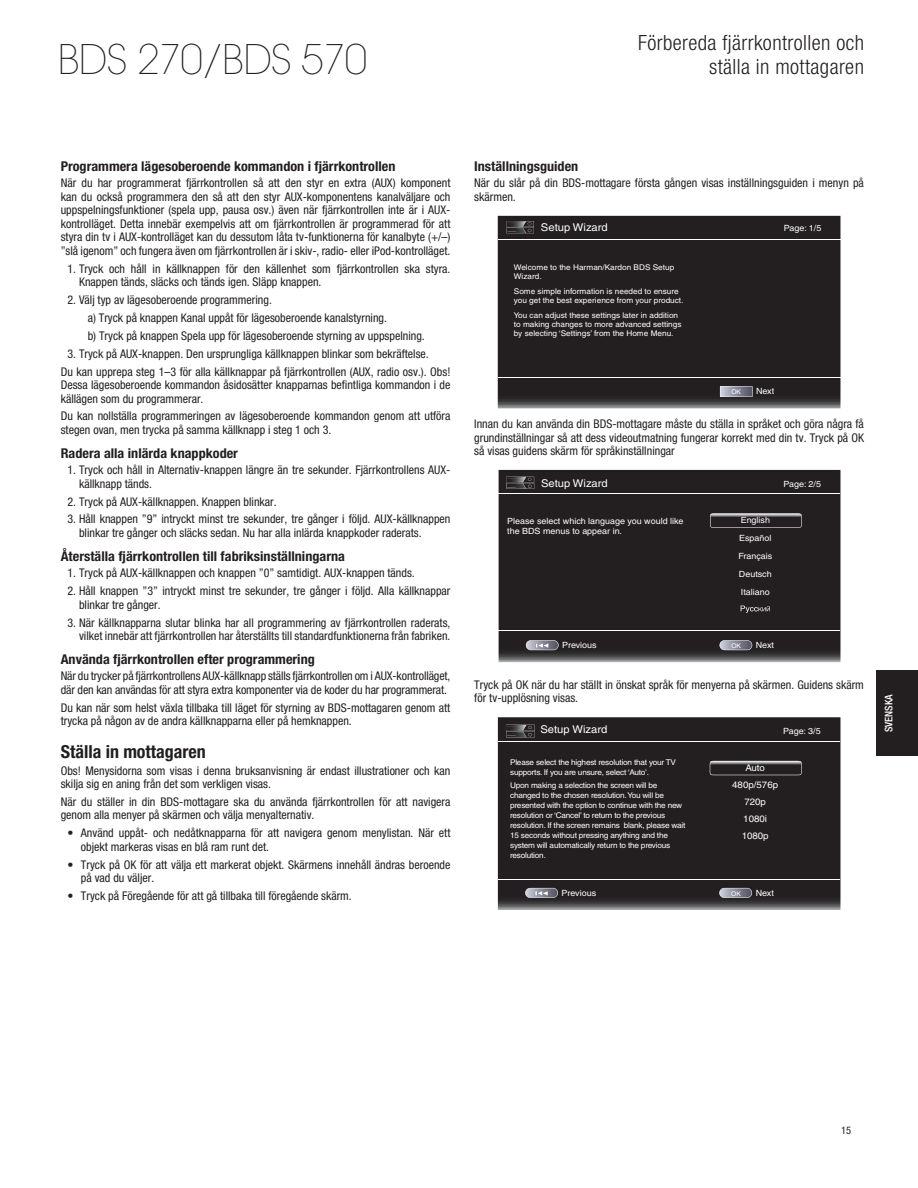
<style>
.page{position:relative;width:918px;height:1188px;background:#fff}
.page>*{position:absolute;margin:0;border:0;box-sizing:border-box;transform-origin:0 0}
.t1{font:200 40.5px "Avant Garde";letter-spacing:-.02em;color:#231f20}
.t2{font:300 condensed 21px "Helvetica Neue";letter-spacing:.02em;color:#231f20}
.t3{font:700 condensed 18px "Helvetica Neue";color:#231f20}
.t4{font:700 condensed 13.5px "Helvetica Neue";color:#231f20;scale:1.05 1}
.t5{font:condensed 12px/13.5px "Helvetica Neue";color:#231f20}
.t6{font:10.65px "Helvetica";color:#fff;scale:1.05 1}
.t7{font:500 condensed 10.5px "Helvetica Neue";color:#fff}
.t8{font:condensed 10.5px "Helvetica Neue";color:#231f20}
.t9{font:9.3px/17.1px "Helvetica";color:#fff;text-align:center;scale:1.05 1}
.t10{font:8.55px/17.7px "Helvetica";color:#fff;scale:1.05 1}
.t11{font:7.8px/9.9px "Helvetica";letter-spacing:-.025em;color:#fff;scale:1.05 1}
.t12{font:7.8px/8.6px "Helvetica";color:#fff;scale:1.05 1}
.t13{font:6.45px "Helvetica";color:#fff;scale:1.05 1}
</style>
<div class="page">
<div style="left:876px;top:671px;width:42px;height:85px;background:#231f20"></div>
<div style="left:498px;top:216px;width:342px;height:193px;background:#231f20"></div>
<hr style="left:498px;top:239px;width:342px;height:1px;background:#fff">
<hr style="left:498px;top:377px;width:342px;height:1px;background:#fff">
<svg style="left:507px;top:221px;width:27px;height:12px"></svg>
<svg style="left:720px;top:387px;width:33px;height:9px"></svg>
<div style="left:499px;top:470px;width:341px;height:192px;background:#231f20"></div>
<hr style="left:498px;top:493px;width:342px;height:1px;background:#fff">
<hr style="left:498px;top:631px;width:342px;height:1px;background:#fff">
<svg style="left:720px;top:640px;width:32px;height:10px"></svg>
<svg style="left:506px;top:477px;width:28px;height:12px"></svg>
<svg style="left:710px;top:513px;width:92px;height:15px"></svg>
<svg style="left:741px;top:606px;width:29px;height:7px"></svg>
<svg style="left:526px;top:640px;width:33px;height:10px"></svg>
<div style="left:498px;top:717px;width:342px;height:193px;background:#231f20"></div>
<hr style="left:498px;top:741px;width:342px;height:1px;background:#fff">
<hr style="left:498px;top:879px;width:342px;height:1px;background:#fff">
<svg style="left:719px;top:888px;width:33px;height:10px"></svg>
<svg style="left:506px;top:725px;width:29px;height:12px"></svg>
<svg style="left:710px;top:761px;width:92px;height:14px"></svg>
<svg style="left:525px;top:888px;width:33px;height:10px"></svg>
<h1 class="t1" style="left:58px;top:35px;width:311px">BDS 270/BDS 570</h1>
<h2 class="t2" style="left:638px;top:30px;width:227px">Förbereda fjärrkontrollen och</h2>
<h2 class="t2" style="left:709px;top:54px;width:156px">ställa in mottagaren</h2>
<p class="t4" style="left:61px;top:158px;width:320px">Programmera lägesoberoende kommandon i fjärrkontrollen</p>
<p class="t5" style="left:61px;top:176px;width:391px;text-align:justify">När du har programmerat fjärrkontrollen så att den styr en extra (AUX) komponent kan du också programmera den så att den styr AUX-komponentens kanalväljare och uppspelningsfunktioner (spela upp, pausa osv.) även när fjärrkontrollen inte är i AUX&shy;kontrolläget. Detta innebär exempelvis att om fjärrkontrollen är programmerad för att styra din tv i AUX-kontrolläget kan du dessutom låta tv-funktionerna för kanalbyte (+/–) ”slå igenom” och fungera även om fjärrkontrollen är i skiv-, radio- eller iPod-kontrolläget.</p>
<p class="t5" style="left:79px;top:262px;width:373px;text-indent:-12px">1. Tryck och håll in källknappen för den källenhet som fjärrkontrollen ska styra.<br>Knappen tänds, släcks och tänds igen. Släpp knappen.</p>
<p class="t5" style="left:88px;top:291px;width:339px;line-height:17.9px;text-indent:-20px">2. Välj typ av lägesoberoende programmering.<br>a) Tryck på knappen Kanal uppåt för lägesoberoende kanalstyrning.<br>b) Tryck på knappen Spela upp för lägesoberoende styrning av uppspelning.</p>
<p class="t5" style="left:61px;top:344px;width:391px;line-height:17.9px;text-indent:7px">3. Tryck på AUX-knappen. Den ursprungliga källknappen blinkar som bekräftelse.<br>Du kan upprepa steg 1–3 för alla källknappar på fjärrkontrollen (AUX, radio osv.). Obs!</p>
<p class="t5" style="left:61px;top:378px;width:391px">Dessa lägesoberoende kommandon åsidosätter knapparnas befintliga kommandon i de källägen som du programmerar.</p>
<p class="t5" style="left:61px;top:409px;width:391px">Du kan nollställa programmeringen av lägesoberoende kommandon genom att utföra stegen ovan, men trycka på samma källknapp i steg 1 och 3.</p>
<p class="t4" style="left:61px;top:445px;width:170px">Radera alla inlärda knappkoder</p>
<p class="t5" style="left:79px;top:463px;width:373px;text-indent:-12px">1. Tryck och håll in Alternativ-knappen längre än tre sekunder. Fjärrkontrollens AUX&shy;källknapp tänds.</p>
<p class="t5" style="left:68px;top:495px;width:211px">2. Tryck på AUX-källknappen. Knappen blinkar.</p>
<p class="t5" style="left:79px;top:512px;width:373px;text-indent:-12px">3. Håll knappen ”9” intryckt minst tre sekunder, tre gånger i följd. AUX-källknappen blinkar tre gånger och släcks sedan. Nu har alla inlärda knappkoder raderats.</p>
<p class="t4" style="left:61px;top:548px;width:272px">Återställa fjärrkontrollen till fabriksinställningarna</p>
<p class="t5" style="left:68px;top:566px;width:349px">1. Tryck på AUX-källknappen och knappen ”0” samtidigt. AUX-knappen tänds.</p>
<p class="t5" style="left:79px;top:584px;width:373px;text-indent:-12px">2. Håll knappen ”3” intryckt minst tre sekunder, tre gånger i följd. Alla källknappar blinkar tre gånger.</p>
<p class="t5" style="left:68px;top:615px;width:385px;text-align:right">3. När källknapparna slutar blinka har all programmering av fjärrkontrollen raderats, vilket innebär att fjärrkontrollen har återställts till standardfunktionerna från fabriken.</p>
<p class="t4" style="left:61px;top:651px;width:244px">Använda fjärrkontrollen efter programmering</p>
<p class="t5" style="left:61px;top:669px;width:391px">När du trycker på fjärrkontrollens AUX-källknapp ställs fjärrkontrollen om i AUX-kontrolläget, där den kan användas för att styra extra komponenter via de koder du har programmerat.</p>
<p class="t5" style="left:61px;top:701px;width:391px">Du kan när som helst växla tillbaka till läget för styrning av BDS-mottagaren genom att trycka på någon av de andra källknapparna eller på hemknappen.</p>
<h3 class="t3" style="left:61px;top:741px;width:147px">Ställa in mottagaren</h3>
<p class="t5" style="left:61px;top:763px;width:391px">Obs! Menysidorna som visas i denna bruksanvisning är endast illustrationer och kan skilja sig en aning från det som verkligen visas.</p>
<p class="t5" style="left:61px;top:795px;width:391px">När du ställer in din BDS-mottagare ska du använda fjärrkontrollen för att navigera genom alla menyer på skärmen och välja menyalternativ.</p>
<p class="t5" style="left:81px;top:826px;width:371px;text-indent:-14px">• Använd uppåt- och nedåtknapparna för att navigera genom menylistan. När ett objekt markeras visas en blå ram runt det.</p>
<p class="t5" style="left:81px;top:858px;width:371px;text-indent:-14px">• Tryck på OK för att välja ett markerat objekt. Skärmens innehåll ändras beroende på vad du väljer.</p>
<p class="t5" style="left:67px;top:889px;width:286px">• Tryck på Föregående för att gå tillbaka till föregående skärm.</p>
<p class="t4" style="left:474px;top:158px;width:101px">Inställningsguiden</p>
<p class="t5" style="left:474px;top:176px;width:391px">När du slår på din BDS-mottagare första gången visas inställningsguiden i menyn på skärmen.</p>
<p class="t6" style="left:541px;top:221px;width:65px">Setup Wizard</p>
<p class="t10" style="left:784px;top:219px;width:37px">Page: 1/5</p>
<p class="t12" style="left:514px;top:263px;width:154px">Welcome to the Harman/Kardon BDS Setup<br>Wizard.</p>
<p class="t12" style="left:514px;top:287px;width:163px">Some simple information is needed to ensure you get the best experience from your product.</p>
<p class="t12" style="left:514px;top:311px;width:161px">You can adjust these settings later in addition to making changes to more advanced settings by selecting ‘Settings’ from the Home Menu.</p>
<p class="t10" style="left:756px;top:383px;width:19px">Next</p>
<p class="t13" style="left:731px;top:388px;width:11px">OK</p>
<p class="t5" style="left:474px;top:417px;width:391px">Innan du kan använda din BDS-mottagare måste du ställa in språket och göra några få grundinställningar så att dess videoutmatning fungerar korrekt med din tv. Tryck på OK så visas guidens skärm för språkinställningar</p>
<p class="t6" style="left:541px;top:477px;width:65px">Setup Wizard</p>
<p class="t10" style="left:784px;top:475px;width:37px">Page: 2/5</p>
<p class="t10" style="left:507px;top:516px;width:169px;line-height:9.9px">Please select which language you would like the BDS menus to appear in.</p>
<p class="t10" style="left:738px;top:512px;width:34px">English<br>Español<br>Français<br>Deutsch<br>Italiano</p>
<p class="t10" style="left:562px;top:636px;width:34px">Previous</p>
<p class="t13" style="left:731px;top:642px;width:11px">OK</p>
<p class="t10" style="left:756px;top:636px;width:19px">Next</p>
<p class="t5" style="left:474px;top:678px;width:391px">Tryck på OK när du har ställt in önskat språk för menyerna på skärmen. Guidens skärm för tv-upplösning visas.</p>
<p class="t6" style="left:540px;top:723px;width:65px">Setup Wizard</p>
<p class="t10" style="left:783px;top:722px;width:37px">Page: 3/5</p>
<p class="t11" style="left:510px;top:757px;width:160px">Please select the highest resolution that your TV supports. If you are unsure, select ‘Auto’.</p>
<p class="t11" style="left:510px;top:780px;width:169px">Upon making a selection the screen will be changed to the chosen resolution. You will be presented with the option to continue with the new resolution or ‘Cancel’ to return to the previous resolution. If the screen remains blank, please wait 15 seconds without pressing anything and the system will automatically return to the previous resolution.</p>
<p class="t10" style="left:562px;top:884px;width:34px">Previous</p>
<p class="t13" style="left:731px;top:890px;width:11px">OK</p>
<p class="t9" style="left:732px;top:759px;width:45px">Auto<br>480p/576p<br>720p<br>1080i<br>1080p</p>
<p class="t10" style="left:756px;top:884px;width:19px">Next</p>
<p class="t7" style="left:882px;top:732px;width:40px;rotate:-90deg">SVENSKA</p>
<p class="t8" style="left:841px;top:1124px;width:12px">15</p>
</div>
